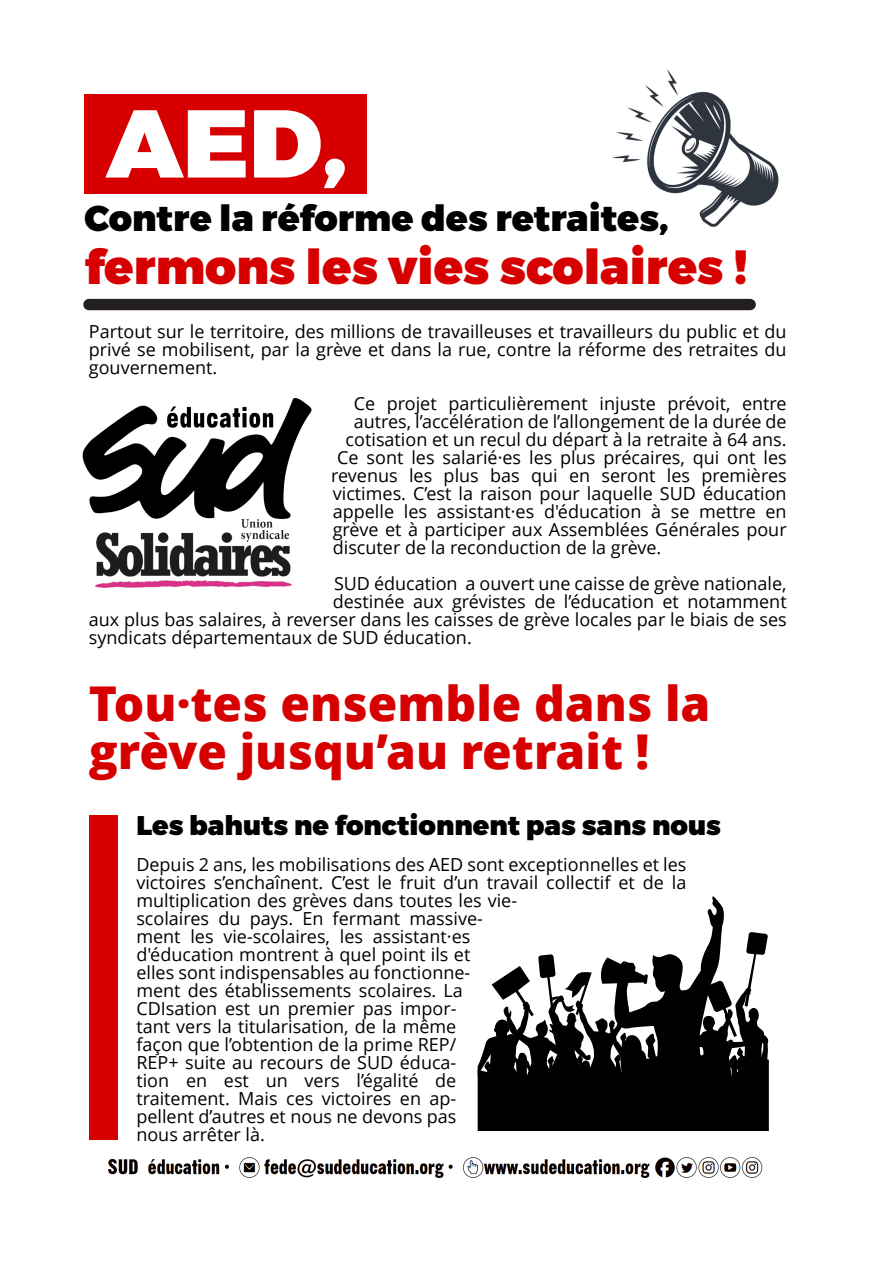
<style>
.page{position:relative;width:893px;height:1263px;background:#fff}
.page>*{position:absolute;margin:0;border:0;box-sizing:border-box;transform-origin:0 0}
.t1{font:900 96px "Montserrat";color:#fff}
.t2{font:800 48px/48px "Open Sans";color:#d70000}
.t3{font:900 48px "Montserrat";color:#d70000}
.t4{font:900 36px "Montserrat";color:#000}
.t5{font:900 27px "Montserrat";color:#000}
.t6{font:18px/18px "Open Sans";color:#010000;text-align:justify}
</style>
<div class="page">
<img style="left:612px;top:69px;width:167px;height:158px">
<img style="left:107px;top:1157px;width:656px;height:21px">
<div style="left:84px;top:94px;width:283px;height:100px;background:#d70000"></div>
<svg style="left:478px;top:896px;width:291px;height:235px"></svg>
<img style="left:82px;top:397px;width:230px;height:191px">
<div style="left:89px;top:299px;width:661px;height:11px;background:#231f20"></div>
<div style="left:89px;top:815px;width:29px;height:325px;background:#d70000"></div>
<h1 class="t1" style="left:106px;top:85px;width:243px">AED,</h1>
<h3 class="t4" style="left:84px;top:196px;width:586px">Contre la réforme des retraites,</h3>
<h2 class="t3" style="left:84px;top:237px;width:665px">fermons les vies scolaires !</h2>
<p class="t6" style="left:89px;top:324px;width:699px">Partout sur le territoire, des millions de travailleuses et travailleurs du public et du privé se mobilisent, par la grève et dans la rue, contre la réforme des retraites du gouvernement.</p>
<p class="t6" style="left:354px;top:396px;width:434px">Ce projet particulièrement injuste prévoit, entre</p>
<p class="t6" style="left:354px;top:414px;width:434px">autres, l’accélération de l’allongement de la durée de</p>
<p class="t6" style="left:346px;top:432px;width:443px">cotisation et un recul du départ à la retraite à 64 ans.</p>
<p class="t6" style="left:337px;top:450px;width:451px">Ce sont les salarié·es les plus précaires, qui ont les</p>
<p class="t6" style="left:331px;top:468px;width:457px">revenus les plus bas qui en seront les premières</p>
<p class="t6" style="left:333px;top:486px;width:455px">victimes. C’est la raison pour laquelle SUD éducation</p>
<p class="t6" style="left:333px;top:504px;width:455px">appelle les assistant·es d'éducation à se mettre en</p>
<p class="t6" style="left:333px;top:522px;width:455px">grève et à participer aux Assemblées Générales pour</p>
<p class="t6" style="left:333px;top:540px;width:330px">discuter de la reconduction de la grève.</p>
<p class="t6" style="left:334px;top:576px;width:454px">SUD éducation a ouvert une caisse de grève nationale,</p>
<p class="t6" style="left:333px;top:594px;width:455px">destinée aux grévistes de l’éducation et notamment</p>
<p class="t6" style="left:89px;top:612px;width:699px">aux plus bas salaires, à reverser dans les caisses de grève locales par le biais de ses</p>
<p class="t6" style="left:89px;top:630px;width:384px">syndicats départementaux de SUD éducation.</p>
<h2 class="t2" style="left:89px;top:685px;width:623px">Tou·tes ensemble dans la grève jusqu’au retrait !</h2>
<h3 class="t5" style="left:136px;top:809px;width:586px">Les bahuts ne fonctionnent pas sans nous</h3>
<p class="t6" style="left:136px;top:857px;width:552px;text-align:left">Depuis 2 ans, les mobilisations des AED sont exceptionnelles et les victoires s’enchaînent. C’est le fruit d’un travail collectif et de la multiplication des grèves dans toutes les vie-<br>scolaires du pays. En fermant massive-<br>ment les vie-scolaires, les assistant·es<br>d'éducation montrent à quel point ils et<br>elles sont indispensables au fonctionne-<br>ment des établissements scolaires. La<br>CDIsation est un premier pas impor-<br>tant vers la titularisation, de la même<br>façon que l’obtention de la prime REP/<br>REP+ suite au recours de SUD éduca-<br>tion en est un vers l’égalité de<br>traitement. Mais ces victoires en ap-<br>pellent d’autres et nous ne devons pas<br>nous arrêter là.</p>
</div>
